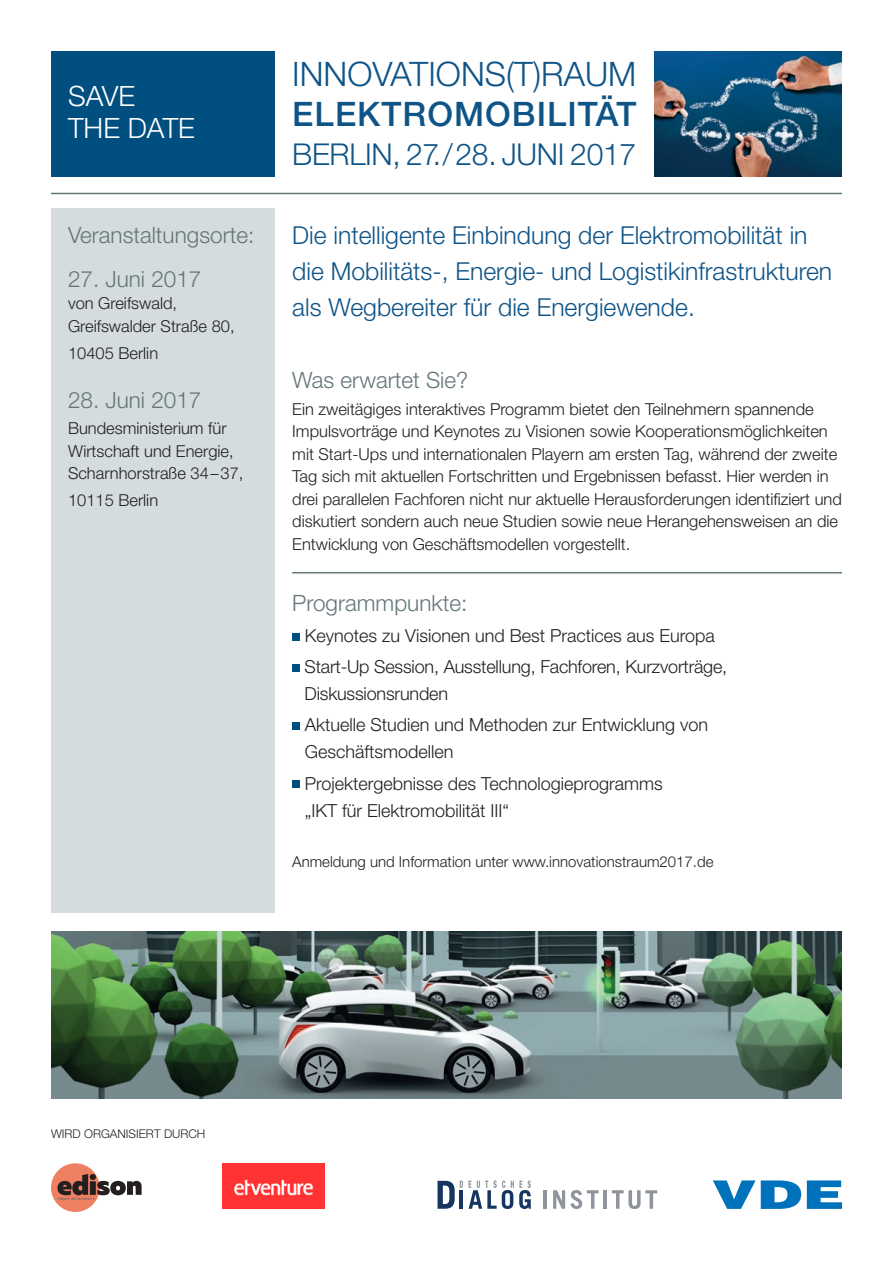
<style>
.page{position:relative;width:893px;height:1263px;background:#fff}
.page>*{position:absolute;margin:0;border:0;box-sizing:border-box;transform-origin:0 0}
.t1{font:300 33.75px "Helvetica Neue LT Std";color:#0f5487}
.t2{font:500 33.75px "Helvetica Neue LT Std";letter-spacing:.03em;color:#0f5487}
.t3{font:300 30.15px "Helvetica Neue LT Std";letter-spacing:-.01em;color:#0f5487}
.t4{font:300 28.05px/32.7px "Helvetica Neue LT Std";color:#fff}
.t5{font:300 24.75px/36px "Helvetica Neue LT Std";color:#0f5487}
.t6{font:300 22.5px "Helvetica Neue LT Std";color:#64767a}
.t7{font:300 18px/31.2px "Helvetica Neue LT Std";color:#231f20}
.t8{font:300 16.5px/22.5px "Helvetica Neue LT Std";color:#231f20}
.t9{font:300 15px "Helvetica Neue LT Std";color:#231f20}
.t10{font:300 12px "Helvetica Neue LT Std";color:#231f20}
</style>
<div class="page">
<div style="left:51px;top:208px;width:223px;height:705px;background:#d5dcdd"></div>
<div style="left:51px;top:51px;width:223px;height:125px;background:#004f80"></div>
<img style="left:51px;top:932px;width:791px;height:166px">
<hr style="left:543px;top:1190px;width:4px;height:19px;background:#8f939b">
<svg style="left:553px;top:1190px;width:46px;height:19px"></svg>
<hr style="left:603px;top:1190px;width:4px;height:19px;background:#8f939b">
<svg style="left:612px;top:1190px;width:45px;height:19px"></svg>
<svg style="left:438px;top:1180px;width:93px;height:29px"></svg>
<svg style="left:713px;top:1180px;width:88px;height:29px"></svg>
<svg style="left:807px;top:1180px;width:35px;height:29px"></svg>
<div style="left:292px;top:633px;width:8px;height:7px;background:#004f80"></div>
<div style="left:292px;top:664px;width:8px;height:8px;background:#004f80"></div>
<div style="left:292px;top:722px;width:8px;height:8px;background:#004f80"></div>
<div style="left:292px;top:780px;width:8px;height:8px;background:#004f80"></div>
<img style="left:654px;top:51px;width:188px;height:125px">
<hr style="left:51px;top:193px;width:791px;height:1px;background:#64767a">
<hr style="left:292px;top:572px;width:550px;height:1px;background:#64767a">
<svg style="left:51px;top:1163px;width:91px;height:49px"></svg>
<img style="left:58px;top:1197px;width:37px;height:3px">
<img style="left:223px;top:1163px;width:101px;height:46px">
<h3 class="t4" style="left:68px;top:79px;width:128px">SAVE<br>THE DATE</h3>
<h3 class="t6" style="left:68px;top:221px;width:188px">Veranstaltungsorte:</h3>
<h3 class="t6" style="left:68px;top:265px;width:135px">27. Juni 2017</h3>
<p class="t8" style="left:68px;top:292px;width:168px">von Greifswald,<br>Greifswalder Straße 80,</p>
<p class="t8" style="left:68px;top:341px;width:92px">10405 Berlin</p>
<h3 class="t6" style="left:68px;top:386px;width:135px">28. Juni 2017</h3>
<p class="t8" style="left:68px;top:417px;width:177px">Bundesministerium für<br>Wirtschaft und Energie,<br>Scharnhorstraße 34–37,</p>
<p class="t8" style="left:68px;top:489px;width:92px">10115 Berlin</p>
<h1 class="t1" style="left:292px;top:54px;width:346px">INNOVATIONS(T)RAUM</h1>
<h1 class="t2" style="left:292px;top:94px;width:346px">ELEKTROMOBILITÄT</h1>
<h2 class="t3" style="left:292px;top:136px;width:346px">BERLIN, 27./28. JUNI 2017</h2>
<h3 class="t5" style="left:292px;top:217px;width:541px">Die intelligente Einbindung der Elektromobilität in die Mobilitäts-, Energie- und Logistikinfrastrukturen als Wegbereiter für die Energiewende.</h3>
<h3 class="t6" style="left:292px;top:366px;width:177px">Was erwartet Sie?</h3>
<p class="t8" style="left:292px;top:397px;width:551px">Ein zweitägiges interaktives Programm bietet den Teilnehmern spannende Impulsvorträge und Keynotes zu Visionen sowie Kooperationsmöglichkeiten mit Start-Ups und internationalen Playern am ersten Tag, während der zweite Tag sich mit aktuellen Fortschritten und Ergebnissen befasst. Hier werden in drei parallelen Fachforen nicht nur aktuelle Herausforderungen identifiziert und diskutiert sondern auch neue Studien sowie neue Herangehensweisen an die Entwicklung von Geschäftsmodellen vorgestellt.</p>
<h3 class="t6" style="left:292px;top:589px;width:177px">Programmpunkte:</h3>
<p class="t7" style="left:305px;top:619px;width:424px">Keynotes zu Visionen und Best Practices aus Europa<br>Start-Up Session, Ausstellung, Fachforen, Kurzvorträge,</p>
<p class="t7" style="left:305px;top:678px;width:405px">Diskussionsrunden<br>Aktuelle Studien und Methoden zur Entwicklung von</p>
<p class="t7" style="left:305px;top:736px;width:359px">Geschäftsmodellen<br>Projektergebnisse des Technologieprogramms</p>
<p class="t7" style="left:305px;top:794px;width:206px">„IKT für Elektromobilität III“</p>
<p class="t9" style="left:292px;top:853px;width:423px">Anmeldung und Information unter www.innovationstraum2017.de</p>
<p class="t10" style="left:51px;top:1126px;width:156px">WIRD ORGANISIERT DURCH</p>
</div>
